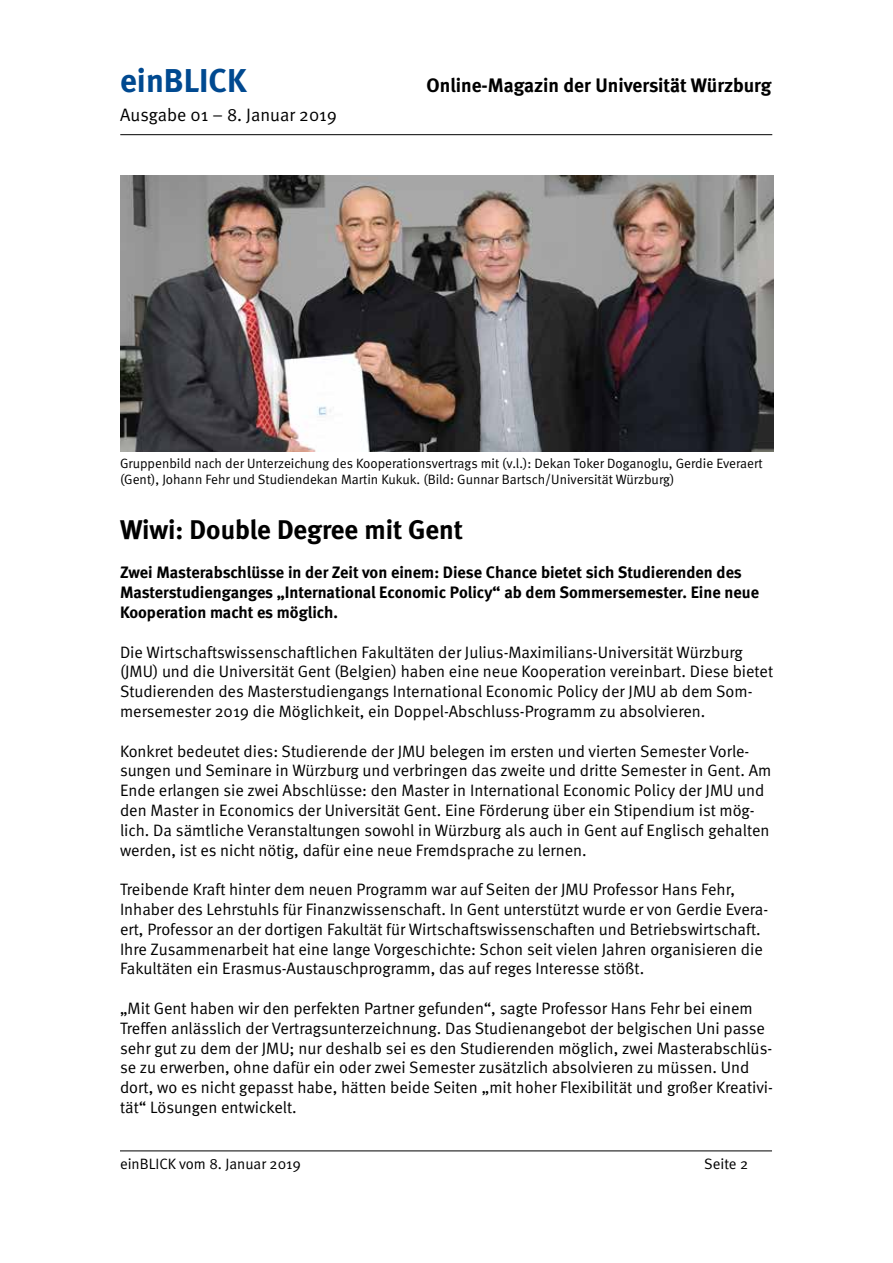
<style>
.page{position:relative;width:893px;height:1263px;background:#fff}
.page>*{position:absolute;margin:0;border:0;box-sizing:border-box;transform-origin:0 0}
.t1{font:700 33px "Meta";color:#004990}
.t2{font:700 27px "Meta";color:#000}
.t3{font:700 19.5px "Meta";color:#000}
.t4{font:18px "Meta Normal";color:#000}
.t5{font:16.5px/19.8px "Meta Normal";color:#000}
.t6{font:700 16.5px/19.8px "Meta";color:#000}
.t7{font:15px "Meta Normal";color:#000}
.t8{font:13.5px/16.2px "Meta Normal";color:#000}
</style>
<div class="page">
<hr style="left:120px;top:134px;width:652px;height:1px;background:#000">
<hr style="left:120px;top:1150px;width:652px;height:1px;background:#000">
<img style="left:120px;top:176px;width:653px;height:275px">
<h1 class="t1" style="left:120px;top:61px;width:128px">einBLICK</h1>
<p class="t3" style="left:427px;top:74px;width:346px">Online-Magazin der Universität Würzburg</p>
<p class="t4" style="left:120px;top:105px;width:218px">Ausgabe 01 – 8. Januar 2019</p>
<p class="t8" style="left:120px;top:455px;width:644px">Gruppenbild nach der Unterzeichung des Kooperationsvertrags mit (v.l.): Dekan Toker Doganoglu, Gerdie Everaert (Gent), Johann Fehr und Studiendekan Martin Kukuk. (Bild: Gunnar Bartsch/Universität Würzburg)</p>
<h2 class="t2" style="left:120px;top:513px;width:345px">Wiwi: Double Degree mit Gent</h2>
<p class="t6" style="left:120px;top:562px;width:641px">Zwei Masterabschlüsse in der Zeit von einem: Diese Chance bietet sich Studierenden des<br>Masterstudienganges „International Economic Policy“ ab dem Sommersemester. Eine neue<br>Kooperation macht es möglich.</p>
<p class="t5" style="left:120px;top:642px;width:655px">Die Wirtschaftswissenschaftlichen Fakultäten der Julius-Maximilians-Universität Würzburg (JMU) und die Universität Gent (Belgien) haben eine neue Kooperation vereinbart. Diese bietet Studierenden des Masterstudiengangs International Economic Policy der JMU ab dem Som&shy;mersemester 2019 die Möglichkeit, ein Doppel-Abschluss-Programm zu absolvieren.</p>
<p class="t5" style="left:120px;top:741px;width:653px">Konkret bedeutet dies: Studierende der JMU belegen im ersten und vierten Semester Vorle&shy;sungen und Seminare in Würzburg und verbringen das zweite und dritte Semester in Gent. Am Ende erlangen sie zwei Abschlüsse: den Master in International Economic Policy der JMU und den Master in Economics der Universität Gent. Eine Förderung über ein Stipendium ist mög&shy;lich. Da sämtliche Veranstaltungen sowohl in Würzburg als auch in Gent auf Englisch gehalten werden, ist es nicht nötig, dafür eine neue Fremdsprache zu lernen.</p>
<p class="t5" style="left:120px;top:879px;width:650px">Treibende Kraft hinter dem neuen Programm war auf Seiten der JMU Professor Hans Fehr, Inhaber des Lehrstuhls für Finanzwissenschaft. In Gent unterstützt wurde er von Gerdie Evera&shy;ert, Professor an der dortigen Fakultät für Wirtschaftswissenschaften und Betriebswirtschaft.<br>Ihre Zusammenarbeit hat eine lange Vorgeschichte: Schon seit vielen Jahren organisieren die Fakultäten ein Erasmus-Austauschprogramm, das auf reges Interesse stößt.</p>
<p class="t5" style="left:120px;top:998px;width:654px">„Mit Gent haben wir den perfekten Partner gefunden“, sagte Professor Hans Fehr bei einem Treffen anlässlich der Vertragsunterzeichnung. Das Studienangebot der belgischen Uni passe sehr gut zu dem der JMU; nur deshalb sei es den Studierenden möglich, zwei Masterabschlüs&shy;se zu erwerben, ohne dafür ein oder zwei Semester zusätzlich absolvieren zu müssen. Und dort, wo es nicht gepasst habe, hätten beide Seiten „mit hoher Flexibilität und großer Kreativi&shy;tät“ Lösungen entwickelt.</p>
<p class="t7" style="left:120px;top:1155px;width:182px">einBLICK vom 8. Januar 2019</p>
<p class="t7" style="left:704px;top:1155px;width:45px">Seite 2</p>
</div>
